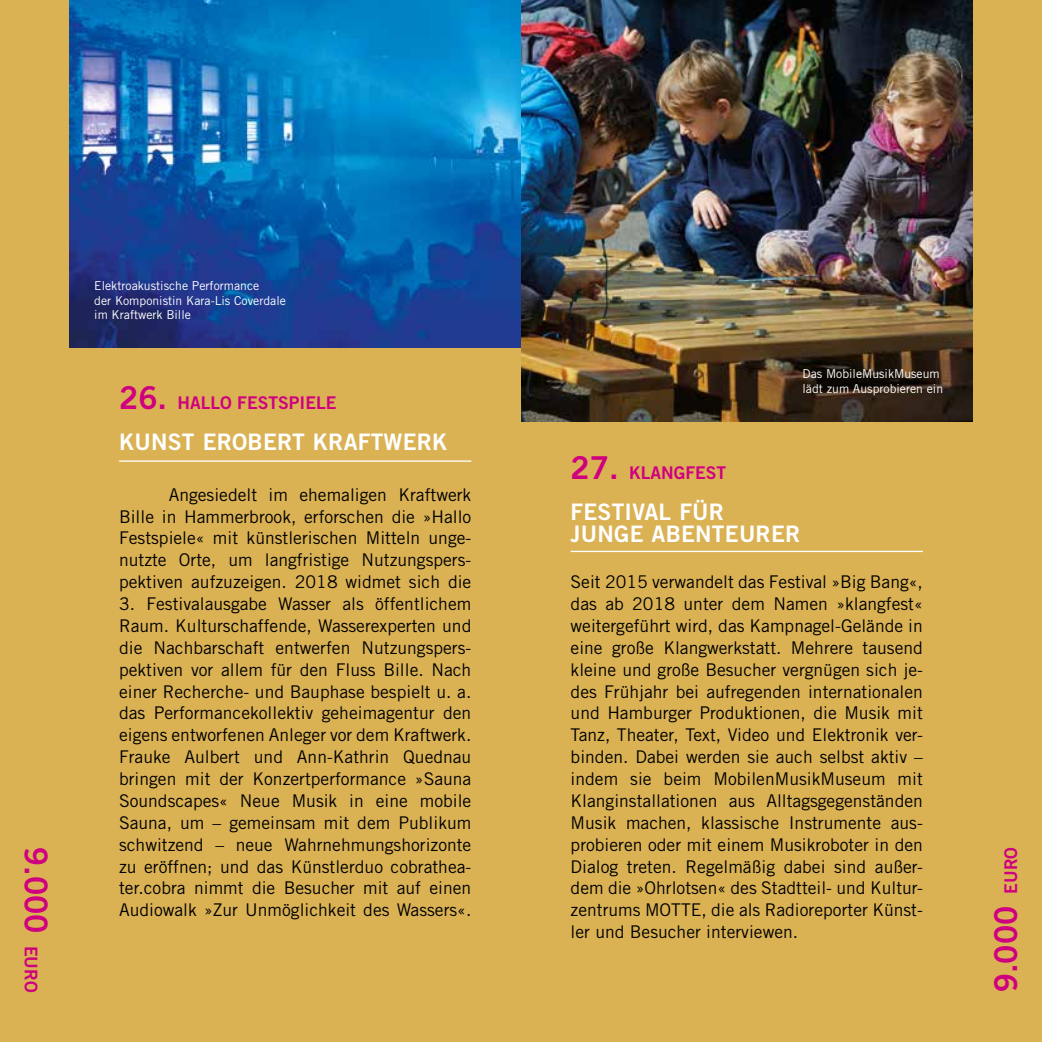
<style>
.page{position:relative;width:1042px;height:1042px;background:#fff}
.page>*{position:absolute;margin:0;border:0;box-sizing:border-box;transform-origin:0 0}
.t1{font:31.5px "Trade Gothic Bold Two";color:#cf007f}
.t2{font:22.75px/22.8px "Trade Gothic Bold Two";letter-spacing:.01em;color:#fff}
.t3{font:17.5px/21.9px "Trade Gothic";color:#000;text-align:justify}
.t4{font:17.5px "Trade Gothic Bold Two";color:#cf007f}
.t5{font:12.25px/14.7px "Trade Gothic";color:#fff}
.s1{font-size:17.5px}
.s2{font-size:31.5px}
</style>
<div class="page">
<div style="left:0;top:0;width:521px;height:1042px;background:#dab254"></div>
<img style="left:69px;top:0;width:452px;height:347px">
<div style="left:521px;top:0;width:521px;height:1042px;background:#dab254"></div>
<img style="left:521px;top:0;width:451px;height:422px">
<hr style="left:119px;top:460px;width:352px;height:2px;background:#fff">
<hr style="left:570px;top:551px;width:353px;height:1px;background:#fff">
<h1 class="t1" style="left:55px;top:847px;width:147px;rotate:90deg">9.000 <span class="s1">EURO</span></h1>
<p class="t5" style="left:94px;top:278px;width:193px">Elektroakustische Performance<br>der Komponistin Kara-Lis Coverdale im Kraftwerk Bille</p>
<p class="t4" style="left:119px;top:392px;width:219px"><span class="s2">26.</span> HALLO FESTSPIELE</p>
<h2 class="t2" style="left:119px;top:430px;width:330px">KUNST EROBERT KRAFTWERK</h2>
<p class="t3" style="left:119px;top:483px;width:354px;text-indent:50px">Angesiedelt im ehemaligen Kraftwerk Bille in Hammerbrook, erforschen die »Hallo Festspiele« mit künstlerischen Mitteln unge&shy;nutzte Orte, um langfristige Nutzungspers&shy;pektiven aufzuzeigen. 2018 widmet sich die</p>
<p class="t3" style="left:119px;top:592px;width:354px">3. Festivalausgabe Wasser als öffentlichem Raum. Kulturschaffende, Wasserexperten und die Nachbarschaft entwerfen Nutzungspers&shy;pektiven vor allem für den Fluss Bille. Nach einer Recherche- und Bauphase bespielt u. a. das Performancekollektiv geheimagentur den eigens entworfenen Anleger vor dem Kraftwerk.<br>Frauke Aulbert und Ann-Kathrin Quednau bringen mit der Konzertperformance »Sauna Soundscapes« Neue Musik in eine mobile Sauna, um – gemeinsam mit dem Publikum schwitzend – neue Wahrnehmungshorizonte zu eröffnen; und das Künstlerduo cobrathea&shy;ter.cobra nimmt die Besucher mit auf einen Audiowalk »Zur Unmöglichkeit des Wassers«.</p>
<p class="t4" style="left:570px;top:462px;width:157px"><span class="s2">27.</span> KLANGFEST</p>
<p class="t5" style="left:802px;top:366px;width:142px">Das MobileMusikMuseum lädt zum Ausprobieren ein</p>
<h2 class="t2" style="left:570px;top:500px;width:231px">FESTIVAL FÜR<br>JUNGE ABENTEURER</h2>
<p class="t3" style="left:570px;top:571px;width:354px">Seit 2015 verwandelt das Festival »Big Bang«, das ab 2018 unter dem Namen »klangfest« weitergeführt wird, das Kampnagel-Gelände in eine große Klangwerkstatt. Mehrere tausend kleine und große Besucher vergnügen sich je&shy;des Frühjahr bei aufregenden internationalen und Hamburger Produktionen, die Musik mit Tanz, Theater, Text, Video und Elektronik ver&shy;binden. Dabei werden sie auch selbst aktiv – indem sie beim MobilenMusikMuseum mit Klanginstallationen aus Alltagsgegenständen Musik machen, klassische Instrumente aus&shy;probieren oder mit einem Musikroboter in den Dialog treten. Regelmäßig dabei sind außer&shy;dem die »Ohrlotsen« des Stadtteil- und Kultur&shy;zentrums MOTTE, die als Radioreporter Künst&shy;ler und Besucher interviewen.</p>
<h1 class="t1" style="left:986px;top:992px;width:147px;rotate:-90deg">9.000 <span class="s1">EURO</span></h1>
</div>
